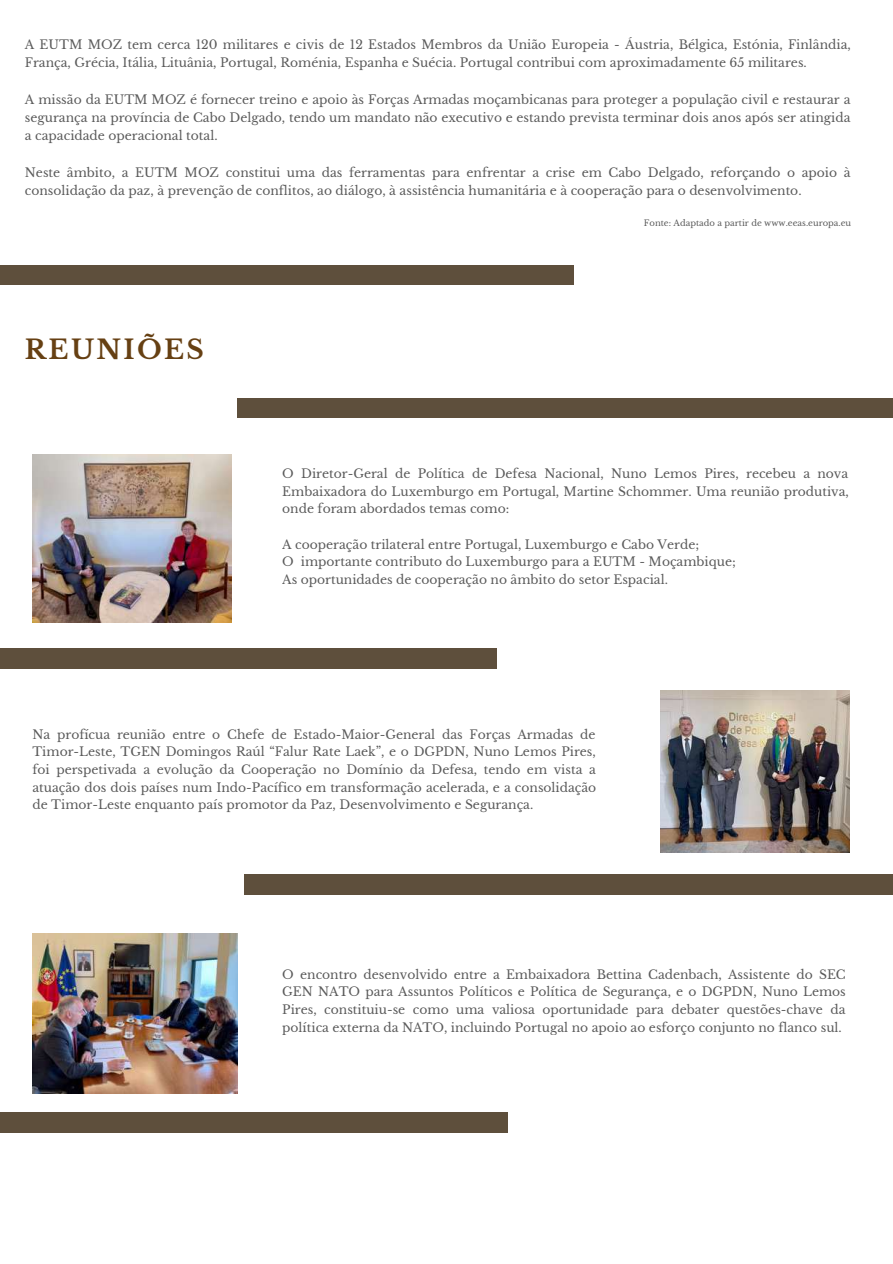
<style>
.page{position:relative;width:893px;height:1264px;background:#fff}
.page>*{position:absolute;margin:0;border:0;box-sizing:border-box;transform-origin:0 0}
.t1{font:700 26.25px "Libre Baskerville";letter-spacing:.09em;color:#664013}
.t2{font:12.3px/17.7px "Libre Baskerville";color:#000;text-align:justify}
.t3{font:8.4px "Libre Baskerville";color:#000}
</style>
<div class="page">
<div style="left:244px;top:874px;width:648px;height:20px;background:#5e4f3c"></div>
<div style="left:0;top:265px;width:574px;height:19px;background:#5e4f3c"></div>
<div style="left:237px;top:398px;width:655px;height:19px;background:#5e4f3c"></div>
<div style="left:0;top:648px;width:496px;height:20px;background:#5e4f3c"></div>
<div style="left:0;top:1112px;width:508px;height:19px;background:#5e4f3c"></div>
<img style="left:32px;top:454px;width:199px;height:168px">
<img style="left:660px;top:690px;width:189px;height:162px">
<img style="left:32px;top:933px;width:205px;height:160px">
<p class="t2" style="left:25px;top:36px;width:827px;line-height:18.1px">A EUTM MOZ tem cerca 120 militares e civis de 12 Estados Membros da União Europeia - Áustria, Bélgica, Estónia, Finlândia,<br>França, Grécia, Itália, Lituânia, Portugal, Roménia, Espanha e Suécia. Portugal contribui com aproximadamente 65 militares.</p>
<p class="t2" style="left:25px;top:90px;width:827px;line-height:18.1px">A missão da EUTM MOZ é fornecer treino e apoio às Forças Armadas moçambicanas para proteger a população civil e restaurar a segurança na província de Cabo Delgado, tendo um mandato não executivo e estando prevista terminar dois anos após ser atingida a capacidade operacional total.</p>
<p class="t2" style="left:25px;top:163px;width:827px;line-height:18.1px">Neste âmbito, a EUTM MOZ constitui uma das ferramentas para enfrentar a crise em Cabo Delgado, reforçando o apoio à consolidação da paz, à prevenção de conflitos, ao diálogo, à assistência humanitária e à cooperação para o desenvolvimento.</p>
<p class="t3" style="left:643px;top:218px;width:209px">Fonte: Adaptado a partir de www.eeas.europa.eu</p>
<h1 class="t1" style="left:25px;top:333px;width:181px">REUNIÕES</h1>
<p class="t2" style="left:282px;top:465px;width:568px">O Diretor-Geral de Política de Defesa Nacional, Nuno Lemos Pires, recebeu a nova Embaixadora do Luxemburgo em Portugal, Martine Schommer. Uma reunião produtiva, onde foram abordados temas como:</p>
<p class="t2" style="left:282px;top:535px;width:455px;text-align:left">A cooperação trilateral entre Portugal, Luxemburgo e Cabo Verde;<br>O importante contributo do Luxemburgo para a EUTM - Moçambique;<br>As oportunidades de cooperação no âmbito do setor Espacial.</p>
<p class="t2" style="left:32px;top:725px;width:565px">Na profícua reunião entre o Chefe de Estado-Maior-General das Forças Armadas de Timor-Leste, TGEN Domingos Raúl “Falur Rate Laek”, e o DGPDN, Nuno Lemos Pires, foi perspetivada a evolução da Cooperação no Domínio da Defesa, tendo em vista a atuação dos dois países num Indo-Pacífico em transformação acelerada, e a consolidação de Timor-Leste enquanto país promotor da Paz, Desenvolvimento e Segurança.</p>
<p class="t2" style="left:282px;top:965px;width:565px">O encontro desenvolvido entre a Embaixadora Bettina Cadenbach, Assistente do SEC GEN NATO para Assuntos Políticos e Política de Segurança, e o DGPDN, Nuno Lemos Pires, constituiu-se como uma valiosa oportunidade para debater questões-chave da política externa da NATO, incluindo Portugal no apoio ao esforço conjunto no flanco sul.</p>
</div>
